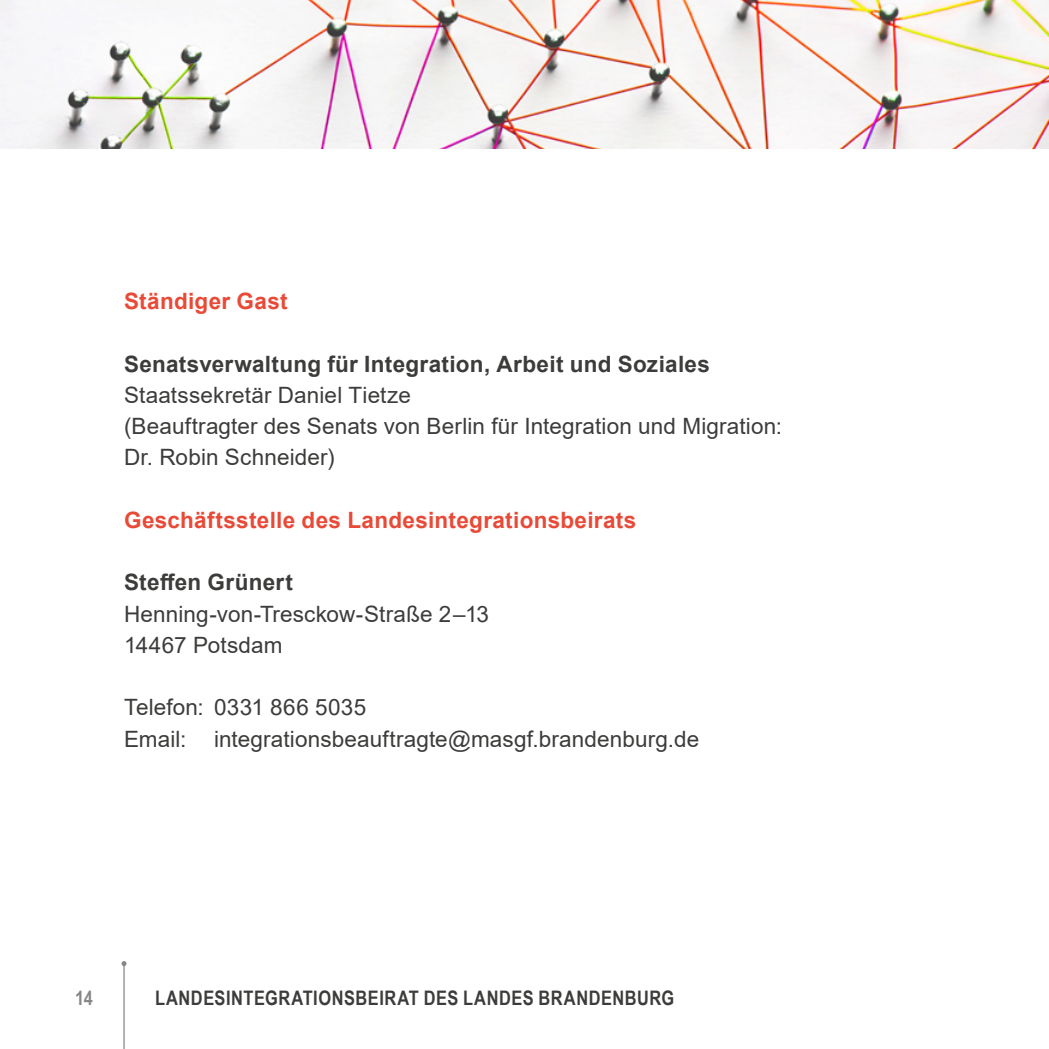
<style>
.page{position:relative;width:1049px;height:1049px;background:#fff}
.page>*{position:absolute;margin:0;border:0;box-sizing:border-box;transform-origin:0 0}
.Namen{font:22.5px "Arial";letter-spacing:.005em;color:#3c3c3b}
.t1{font:700 22.5px "Arial";letter-spacing:.015em;color:#3c3c3b}
.t2{font:700 22.5px "Arial";letter-spacing:.015em;color:#e94a37}
.t3{font:700 20px "Arial Narrow";letter-spacing:.025em;color:#3c3c3b}
.t4{font:700 20px "Arial Narrow";color:#878787}
</style>
<div class="page">
<hr style="left:123px;top:963px;width:2px;height:86px;background:#878787">
<svg style="left:122px;top:961px;width:5px;height:5px"></svg>
<img style="left:0;top:0;width:1049px;height:149px">
<h2 class="t2" style="left:124px;top:285px;width:165px">Ständiger Gast</h2>
<h3 class="t1" style="left:124px;top:348px;width:587px">Senatsverwaltung für Integration, Arbeit und Soziales</h3>
<p class="Namen" style="left:124px;top:379px;width:288px">Staatssekretär Daniel Tietze</p>
<p class="Namen" style="left:124px;top:411px;width:660px">(Beauftragter des Senats von Berlin für Integration und Migration:</p>
<p class="Namen" style="left:124px;top:442px;width:212px">Dr. Robin Schneider)</p>
<h2 class="t2" style="left:124px;top:504px;width:514px">Geschäftsstelle des Landesintegrationsbeirats</h2>
<h3 class="t1" style="left:124px;top:567px;width:170px">Steffen Grünert</h3>
<p class="Namen" style="left:124px;top:598px;width:367px">Henning-von-Tresckow-Straße 2 –13</p>
<p class="Namen" style="left:124px;top:629px;width:160px">14467 Potsdam</p>
<p class="Namen" style="left:124px;top:692px;width:244px">Telefon: 0331 866 5035</p>
<p class="Namen" style="left:124px;top:723px;width:577px">Email: integrationsbeauftragte@masgf.brandenburg.de</p>
<p class="t4" style="left:75px;top:983px;width:19px">14</p>
<p class="t3" style="left:155px;top:983px;width:521px">LANDESINTEGRATIONSBEIRAT DES LANDES BRANDENBURG</p>
</div>
